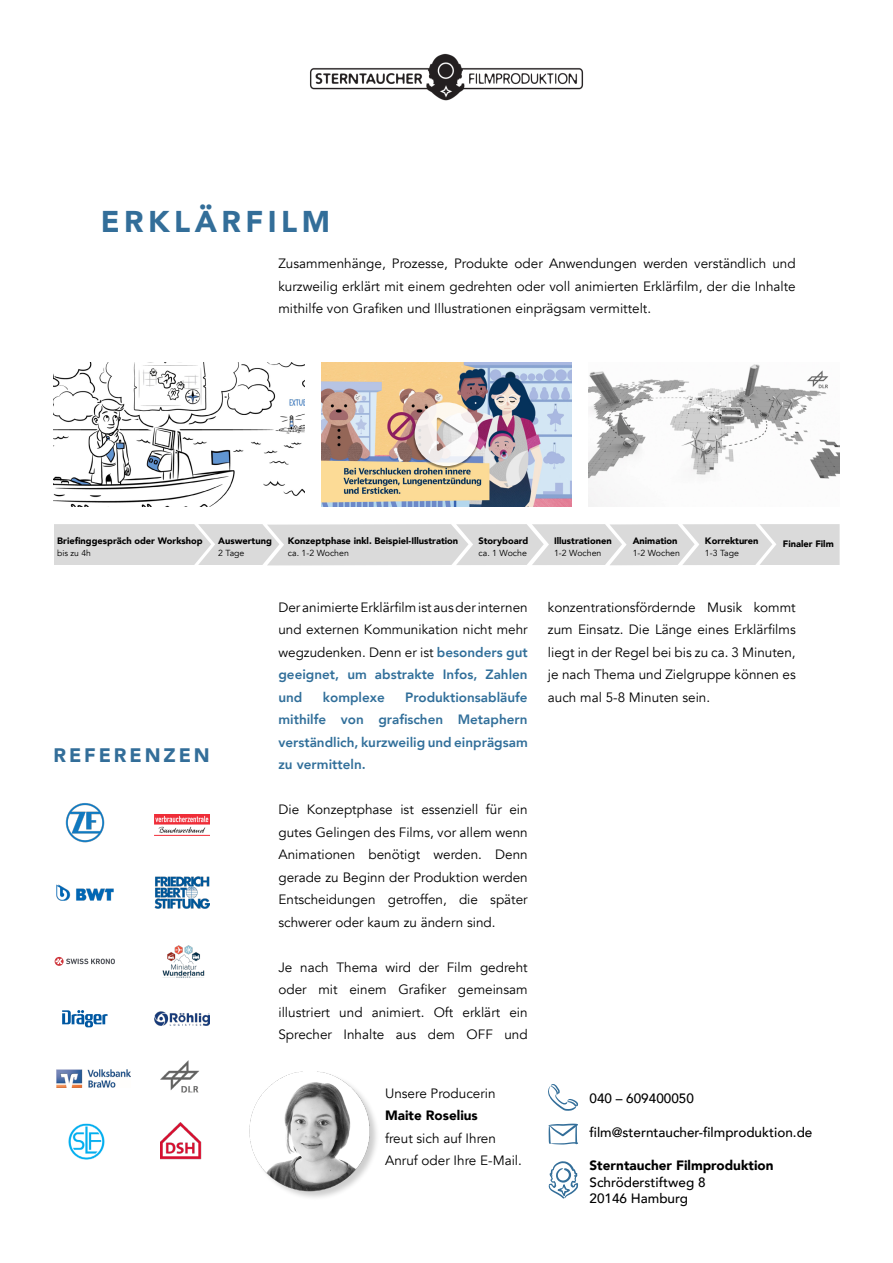
<style>
.page{position:relative;width:893px;height:1263px;background:#fff}
.page>*{position:absolute;margin:0;border:0;box-sizing:border-box;transform-origin:0 0}
.t1{font:900 30px "Avenir";letter-spacing:.15em;color:#336e99}
.t2{font:900 19.5px "Avenir";letter-spacing:.15em;color:#336e99}
.t3{font:13.5px/22.5px "Avenir";color:#000;text-align:justify}
.t4{font:800 13.5px/22.5px "Avenir";color:#316f9a;text-align:justify}
.t5{font:500 13.5px/16.2px "Avenir";color:#000}
.t6{font:900 13.5px "Avenir";color:#000}
.t7{font:900 9.3px "Avenir";color:#000}
.t8{font:8.85px "Avenir";color:#000}
.t9{font:8.55px "Avenir";color:#000}
.s1{font-weight:800;color:#316f9a}
</style>
<div class="page">
<img style="left:310px;top:53px;width:274px;height:48px">
<img style="left:53px;top:362px;width:251px;height:144px">
<img style="left:321px;top:362px;width:251px;height:144px">
<img style="left:588px;top:364px;width:251px;height:142px">
<svg style="left:62px;top:1010px;width:46px;height:17px"></svg>
<img style="left:154px;top:1012px;width:55px;height:14px">
<svg style="left:55px;top:957px;width:9px;height:9px"></svg>
<svg style="left:56px;top:958px;width:59px;height:6px"></svg>
<img style="left:162px;top:945px;width:43px;height:33px">
<img style="left:154px;top:877px;width:55px;height:31px">
<img style="left:154px;top:815px;width:55px;height:20px">
<img style="left:65px;top:803px;width:40px;height:39px">
<img style="left:56px;top:885px;width:57px;height:16px">
<svg style="left:548px;top:1124px;width:30px;height:20px"></svg>
<svg style="left:548px;top:1084px;width:30px;height:27px"></svg>
<svg style="left:549px;top:1161px;width:29px;height:37px"></svg>
<div style="left:54px;top:524px;width:786px;height:41px;background:#dadada"></div>
<img style="left:56px;top:1070px;width:74px;height:17px">
<img style="left:160px;top:1060px;width:39px;height:33px">
<img style="left:68px;top:1123px;width:37px;height:37px">
<img style="left:160px;top:1122px;width:41px;height:37px">
<div style="left:413px;top:403px;width:66px;height:66px;background:#000;opacity:.5"></div>
<svg style="left:415px;top:402px;width:63px;height:64px"></svg>
<img style="left:249px;top:1071px;width:128px;height:125px">
<h1 class="t1" style="left:101px;top:196px;width:231px">ERKLÄRFILM</h1>
<p class="t3" style="left:278px;top:252px;width:519px">Zusammenhänge, Prozesse, Produkte oder Anwendungen werden verständlich und kurzweilig erklärt mit einem gedrehten oder voll animierten Erklärfilm, der die Inhalte mithilfe von Grafiken und Illustrationen einprägsam vermittelt.</p>
<p class="t7" style="left:57px;top:532px;width:147px">Briefinggespräch oder Workshop</p>
<p class="t9" style="left:57px;top:548px;width:35px">bis zu 4h</p>
<p class="t7" style="left:218px;top:532px;width:55px">Auswertung</p>
<p class="t8" style="left:218px;top:547px;width:28px">2 Tage</p>
<p class="t7" style="left:288px;top:532px;width:172px">Konzeptphase inkl. Beispiel-Illustration</p>
<p class="t8" style="left:288px;top:547px;width:63px">ca. 1-2 Wochen</p>
<p class="t7" style="left:479px;top:532px;width:51px">Storyboard</p>
<p class="t8" style="left:479px;top:547px;width:50px">ca. 1 Woche</p>
<h2 class="t2" style="left:53px;top:739px;width:158px">REFERENZEN</h2>
<p class="t3" style="left:278px;top:596px;width:251px">Der animierte Erklärfilm ist aus der internen und externen Kommunikation nicht mehr wegzudenken. Denn er ist <span class="s1">besonders gut geeignet, um abstrakte Infos, Zahlen und</span></p>
<p class="t4" style="left:278px;top:686px;width:251px;text-indent:127px">Produktionsabläufe mithilfe von grafischen Metaphern verständlich, kurzweilig und einprägsam zu vermitteln.</p>
<p class="t3" style="left:278px;top:798px;width:251px">Die Konzeptphase ist essenziell für ein gutes Gelingen des Films, vor allem wenn Animationen benötigt werden. Denn gerade zu Beginn der Produktion werden Entscheidungen getroffen, die später schwerer oder kaum zu ändern sind.</p>
<p class="t3" style="left:278px;top:956px;width:251px">Je nach Thema wird der Film gedreht oder mit einem Grafiker gemeinsam illustriert und animiert. Oft erklärt ein Sprecher Inhalte aus dem OFF und</p>
<p class="t4" style="left:323px;top:686px;width:63px">komplexe</p>
<p class="t3" style="left:385px;top:1082px;width:112px">Unsere Producerin</p>
<p class="t6" style="left:385px;top:1104px;width:94px">Maite Roselius</p>
<p class="t3" style="left:385px;top:1127px;width:138px">freut sich auf Ihren<br>Anruf oder Ihre E-Mail.</p>
<p class="t7" style="left:554px;top:532px;width:59px">Illustrationen</p>
<p class="t8" style="left:554px;top:547px;width:49px">1-2 Wochen</p>
<p class="t7" style="left:633px;top:532px;width:46px">Animation</p>
<p class="t8" style="left:633px;top:547px;width:49px">1-2 Wochen</p>
<p class="t7" style="left:705px;top:532px;width:55px">Korrekturen</p>
<p class="t8" style="left:705px;top:547px;width:36px">1-3 Tage</p>
<p class="t7" style="left:783px;top:536px;width:52px">Finaler Film</p>
<p class="t3" style="left:548px;top:596px;width:249px">konzentrationsfördernde Musik kommt zum Einsatz. Die Länge eines Erklärfilms liegt in der Regel bei bis zu ca. 3 Minuten, je nach Thema und Zielgruppe können es auch mal 5-8 Minuten sein.</p>
<p class="t5" style="left:589px;top:1089px;width:106px">040 – 609400050</p>
<p class="t5" style="left:589px;top:1124px;width:224px">film@sterntaucher-filmproduktion.de</p>
<p class="t6" style="left:589px;top:1154px;width:185px">Sterntaucher Filmproduktion</p>
<p class="t5" style="left:589px;top:1173px;width:118px">Schröderstiftweg 8<br>20146 Hamburg</p>
</div>
